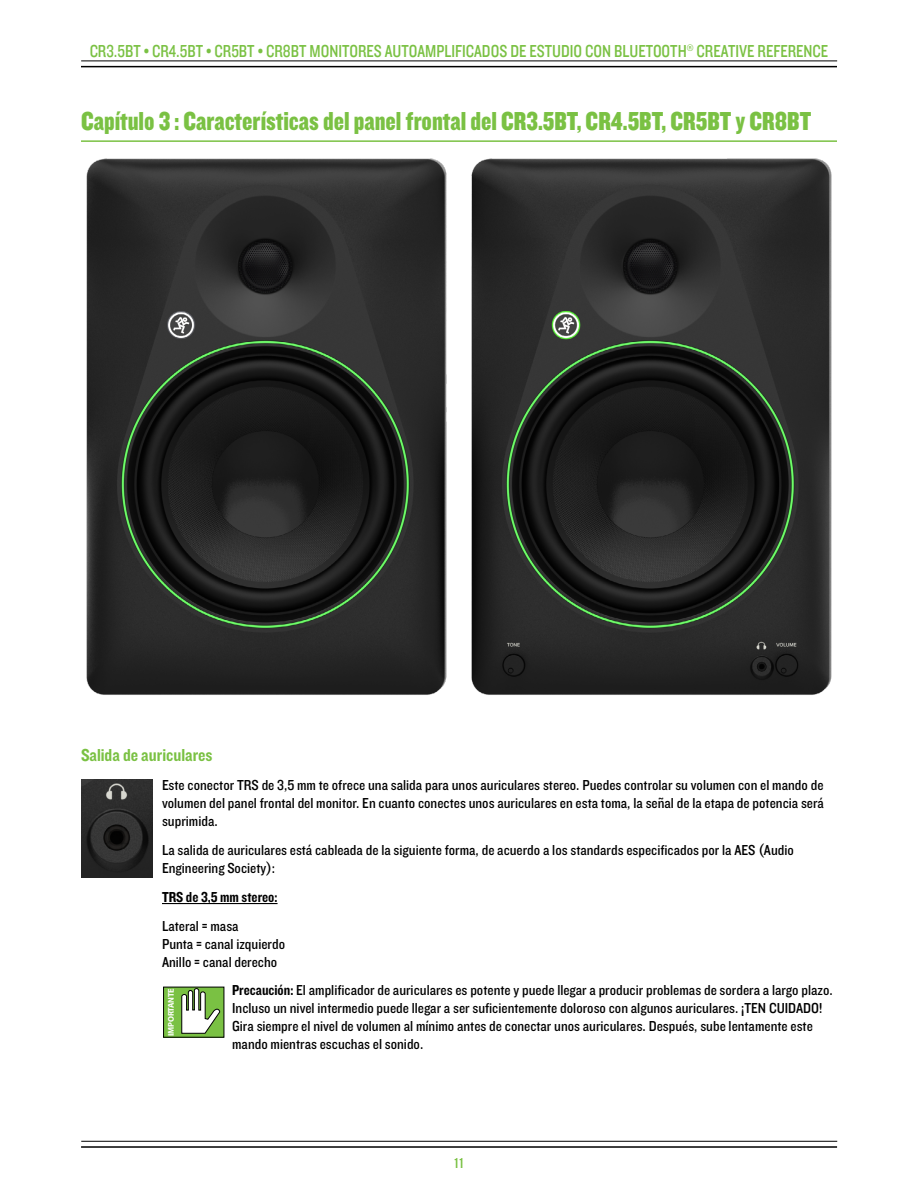
<style>
.page{position:relative;width:918px;height:1188px;background:#fff}
.page>*{position:absolute;margin:0;border:0;box-sizing:border-box;transform-origin:0 0}
.t1{font:27px "Knockout 70 Full Welterwt";color:#7ac143;scale:.95 1}
.t2{font:18px "Knockout 30 Junior Welterwt";color:#7ac143;scale:.9 1}
.t3{font:18px "Knockout 50 Welterweight";color:#7ac143}
.t4{font:15px/18px "Knockout 30 Junior Welterwt";color:#000}
.t5{font:15px "Knockout 50 Welterweight";color:#000}
.t6{font:15px "Knockout 30 Junior Welterwt";color:#7ac143}
.t7{font:700 8.4px "Myriad Pro";letter-spacing:-.03em;color:#fff}
.s1{font-family:"Knockout 50 Welterweight"}
</style>
<div class="page">
<hr style="left:81px;top:66px;width:756px;height:1px;background:#000">
<hr style="left:81px;top:61px;width:756px;height:1px;background:#000">
<hr style="left:81px;top:1146px;width:756px;height:2px;background:#000">
<hr style="left:81px;top:1141px;width:756px;height:1px;background:#000">
<hr style="left:81px;top:140px;width:756px;height:2px;background:#7ac143">
<hr style="left:162px;top:903px;width:116px;height:1px;background:#000">
<img style="left:86px;top:158px;width:746px;height:537px">
<img style="left:81px;top:780px;width:71px;height:98px">
<div style="left:164px;top:987px;width:60px;height:50px;background:#7ac143"></div>
<div style="left:163px;top:987px;width:61px;height:51px;border:1px solid #000"></div>
<svg style="left:181px;top:988px;width:40px;height:46px"></svg>
<p class="t2" style="left:90px;top:39px;width:822px">CR3.5BT • CR4.5BT • CR5BT • CR8BT MONITORES AUTOAMPLIFICADOS DE ESTUDIO CON BLUETOOTH® CREATIVE REFERENCE</p>
<h1 class="t1" style="left:81px;top:103px;width:770px">Capítulo 3 : Características del panel frontal del CR3.5BT, CR4.5BT, CR5BT y CR8BT</h1>
<p class="t3" style="left:81px;top:744px;width:133px">Salida de auriculares</p>
<p class="t4" style="left:162px;top:776px;width:664px;text-align:justify">Este conector TRS de 3,5 mm te ofrece una salida para unos auriculares stereo. Puedes controlar su volumen con el mando de volumen del panel frontal del monitor. En cuanto conectes unos auriculares en esta toma, la señal de la etapa de potencia será suprimida.</p>
<p class="t4" style="left:162px;top:840px;width:633px">La salida de auriculares está cableada de la siguiente forma, de acuerdo a los standards especificados por la AES (Audio<br>Engineering Society):</p>
<p class="t5" style="left:162px;top:887px;width:117px">TRS de 3,5 mm stereo:</p>
<p class="t4" style="left:162px;top:916px;width:125px">Lateral = masa<br>Punta = canal izquierdo<br>Anillo = canal derecho</p>
<p class="t4" style="left:232px;top:981px;width:602px"><span class="s1">Precaución:</span> El amplificador de auriculares es potente y puede llegar a producir problemas de sordera a largo plazo.<br>Incluso un nivel intermedio puede llegar a ser suficientemente doloroso con algunos auriculares. ¡TEN CUIDADO!<br>Gira siempre el nivel de volumen al mínimo antes de conectar unos auriculares. Después, sube lentamente este mando mientras escuchas el sonido.</p>
<p class="t7" style="left:166px;top:1036px;width:49px;rotate:-90deg">IMPORTANTE</p>
<p class="t6" style="left:454px;top:1153px;width:11px">11</p>
</div>
